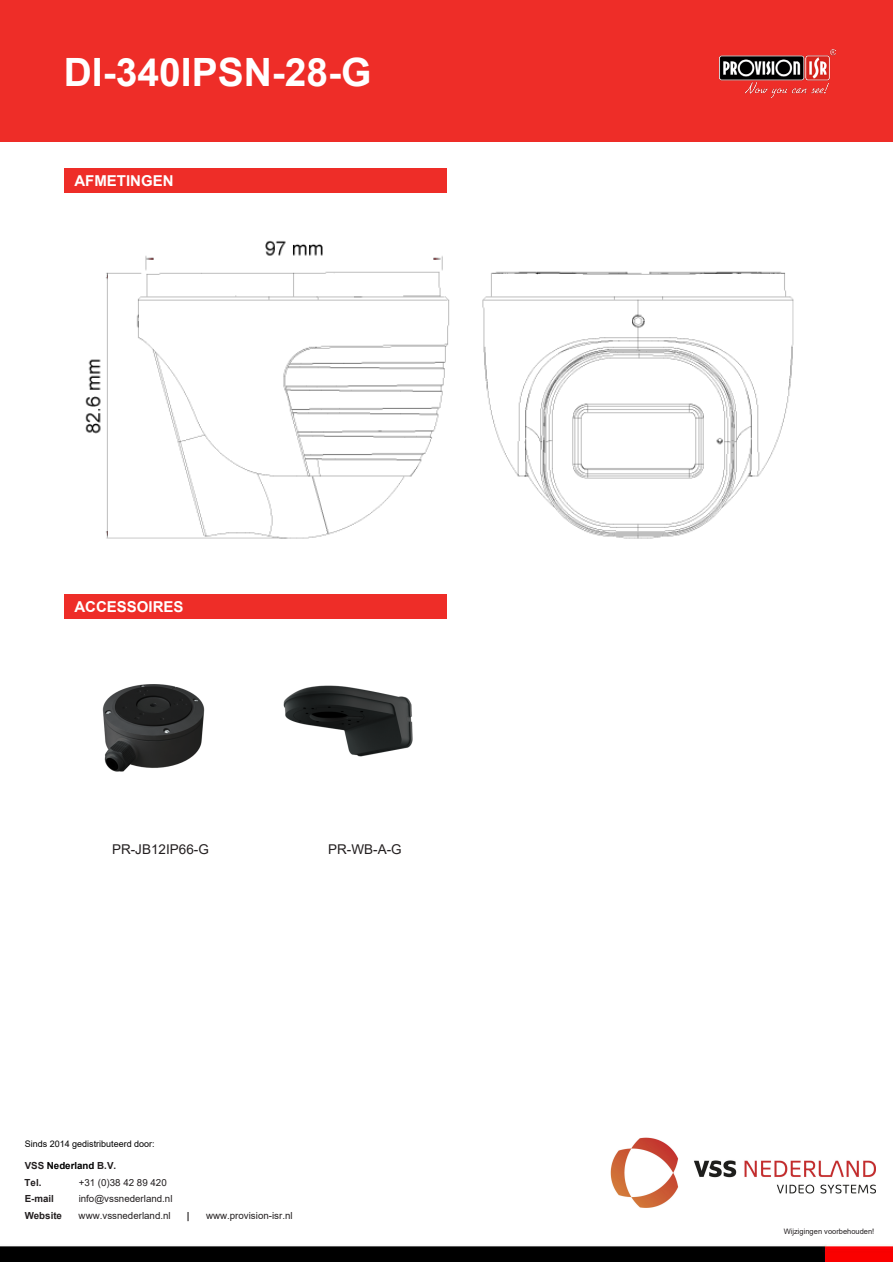
<style>
.page{position:relative;width:893px;height:1263px;background:#fff}
.page>*{position:absolute;margin:0;border:0;box-sizing:border-box;transform-origin:0 0}
.t1{font:700 39px "Arial";color:#fff}
.t2{font:700 15px "Arial";color:#fff}
.t3{font:700 15px "Arial";color:#fff}
.t4{font:13.5px "Arial";color:#231f20}
.t5{font:9.75px "Arial";color:#231f20}
.t6{font:700 9.75px/16.5px "Arial";color:#000}
.t7{font:9.75px "Arial";color:#231f20}
.t8{font:700 9.75px "Arial";color:#231f20}
.t9{font:9px "Arial";color:#000}
.t10{font:7.5px "Arial";color:#231f20}
.s1{font-style:inherit}
.s2{color:#231f20}
</style>
<div class="page">
<div style="left:0;top:0;width:893px;height:141px;background:#ee2d28"></div>
<img style="left:719px;top:50px;width:117px;height:47px">
<div style="left:64px;top:168px;width:382px;height:25px;background:#ee2d28"></div>
<div style="left:64px;top:594px;width:382px;height:25px;background:#ee2d28"></div>
<img style="left:85px;top:240px;width:709px;height:299px">
<img style="left:1px;top:1164px;width:892px;height:98px">
<img style="left:610px;top:1137px;width:265px;height:72px">
<img style="left:102px;top:684px;width:103px;height:88px">
<img style="left:283px;top:685px;width:130px;height:72px">
<h1 class="t1" style="left:64px;top:46px;width:309px">DI-340IPSN-28-G</h1>
<h2 class="t3" style="left:74px;top:170px;width:101px">AFMETINGEN</h2>
<h2 class="t2" style="left:74px;top:597px;width:111px">ACCESSO<span class="s1">I</span>RES</h2>
<h3 class="t4" style="left:112px;top:839px;width:98px">PR-JB12IP66<span class="s1">-G</span></h3>
<h3 class="t4" style="left:328px;top:839px;width:75px">PR-WB-A<span class="s1">-G</span></h3>
<p class="t9" style="left:25px;top:1138px;width:132px"><span class="s1">Sinds 2014 g</span>edistributeerd door:</p>
<p class="t6" style="left:25px;top:1158px;width:93px"><span class="s2">VSS</span> Nederland <span class="s2">B.V.<br></span><span class="s2">Tel.</span></p>
<p class="t5" style="left:79px;top:1175px;width:90px">+31 (0)38 42 89 42<span class="s1">0</span></p>
<p class="t8" style="left:25px;top:1192px;width:31px">E-mail</p>
<p class="t5" style="left:79px;top:1192px;width:95px">info@vssnederland.nl</p>
<p class="t8" style="left:25px;top:1208px;width:39px">Website</p>
<p class="t5" style="left:79px;top:1208px;width:94px">www.vssnederland.nl</p>
<p class="t8" style="left:187px;top:1208px;width:4px">|</p>
<p class="t7" style="left:206px;top:1208px;width:88px">www.provision-isr.nl</p>
<p class="t10" style="left:784px;top:1226px;width:92px">Wijzigingen voorbehouden!</p>
</div>
